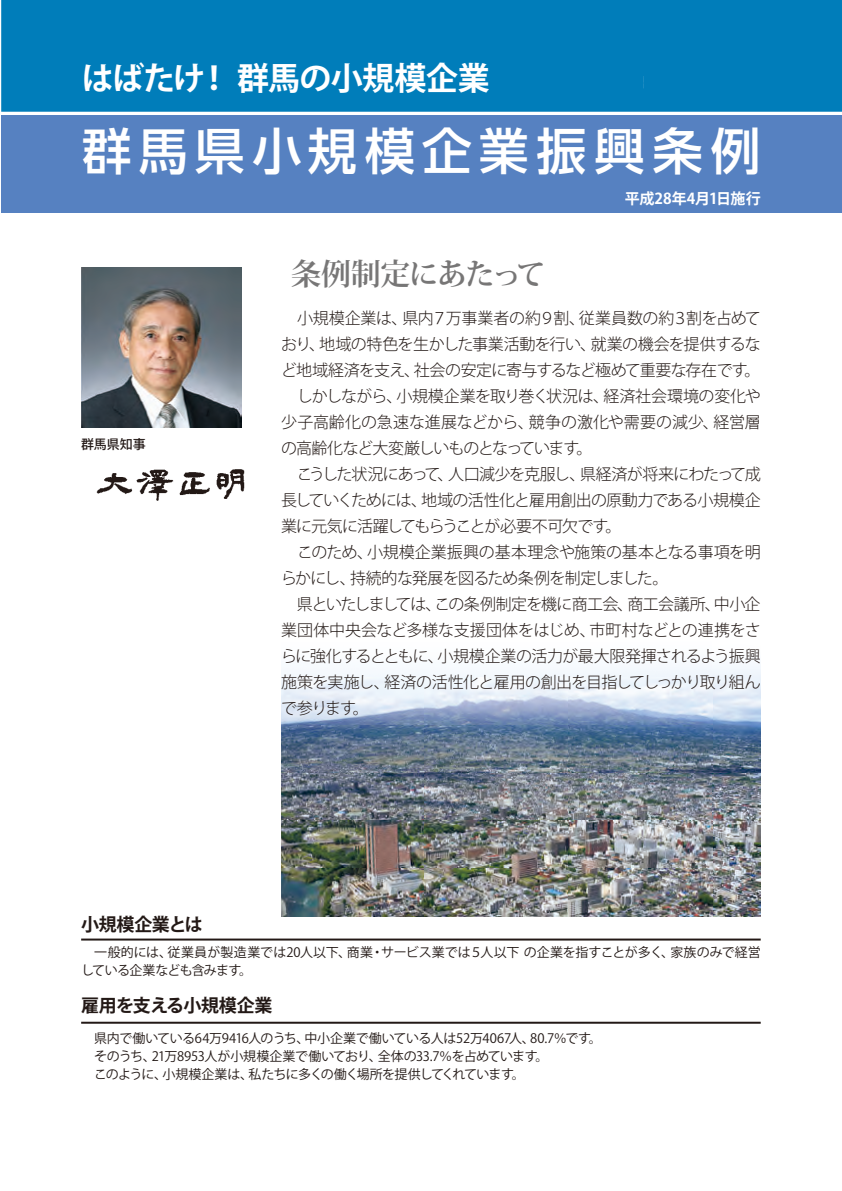
<style>
.page{position:relative;width:842px;height:1191px;background:#fff}
.page>*{position:absolute;margin:0;border:0;box-sizing:border-box;transform-origin:0 0}
.t1{font:500 50px "UD Shin Go Pro";letter-spacing:.145em;color:#fff}
.t2{font:700 32px "Koz Go Std";letter-spacing:-.015em;color:#fff}
.t3{font:700 30px "Koz Min Pr 6 N";letter-spacing:-.05em;color:#777676}
.t4{font:700 18px "Koz Go Pro";letter-spacing:-.02em;color:#231916}
.t5{font:300 16px/26px "Koz Go Std";letter-spacing:-.04em;color:#231916}
.t6{font:300 16px/26px "Koz Go Std";letter-spacing:-.075em;color:#231916}
.t7{font:300 16px "Koz Go Std";letter-spacing:-.06em;color:#231916}
.t8{font:300 16px "Koz Go Std";letter-spacing:-.01em;color:#231916}
.t9{font:300 16px "Koz Go Std";letter-spacing:-.005em;color:#231916}
.t10{font:300 16px "Koz Go Std";letter-spacing:-.1em;color:#231916}
.t11{font:300 16px "Koz Go Std";letter-spacing:-.095em;color:#231916}
.t12{font:700 15px "Koz Go Std";color:#fff}
.t13{font:13px "Koz Go Pro";letter-spacing:-.03em;color:#231916}
.t14{font:13px "Koz Go Pro";letter-spacing:-.07em;color:#231916}
.t15{font:13px "Koz Go Pro";letter-spacing:.01em;color:#231916}
.t16{font:13px "Koz Go Pro";letter-spacing:-.05em;color:#231916}
.t17{font:13px "Koz Go Pro";letter-spacing:.005em;color:#231916}
.t18{font:500 13px "Koz Go Std";letter-spacing:-.01em;color:#231916}
</style>
<div class="page">
<img style="left:281px;top:666px;width:480px;height:250px">
<div style="left:1px;top:115px;width:841px;height:98px;background:#5681c1"></div>
<img style="left:96px;top:469px;width:149px;height:32px">
<img style="left:81px;top:267px;width:160px;height:160px">
<hr style="left:81px;top:938px;width:680px;height:2px;background:#231916">
<div style="left:1px;top:0;width:841px;height:112px;background:#007dba"></div>
<div style="left:644px;top:76px;width:116px;height:12px;background:#007dba"></div>
<hr style="left:81px;top:1021px;width:680px;height:2px;background:#231916">
<h2 class="t2" style="left:82px;top:58px;width:125px">はばたけ</h2>
<h1 class="t1" style="left:82px;top:110px;width:680px">群馬県小規模企業振興条例</h1>
<h2 class="t2" style="left:198px;top:58px;width:293px">！群馬の小規模企業</h2>
<h3 class="t3" style="left:291px;top:257px;width:256px">条例制定にあたって</h3>
<p class="t12" style="left:625px;top:189px;width:137px">平成28年月4 1日施行</p>
<p class="t5" style="left:281px;top:305px;width:128px">　小規模企業は、</p>
<p class="t5" style="left:402px;top:305px;width:184px">県内７万事業者の約９割、</p>
<p class="t7" style="left:579px;top:308px;width:183px">従業員数の約３割を占めて</p>
<p class="t5" style="left:591px;top:331px;width:171px">就業の機会を提供するな</p>
<p class="t5" style="left:319px;top:331px;width:278px">地域の特色を生かした事業活動を行い、</p>
<p class="t5" style="left:281px;top:331px;width:46px">おり、</p>
<p class="t5" style="left:281px;top:357px;width:141px">ど地域経済を支え、</p>
<p class="t5" style="left:414px;top:357px;width:335px">社会の安定に寄与するなど極めて重要な存在です</p>
<p class="t5" style="left:744px;top:357px;width:17px">。</p>
<p class="t5" style="left:281px;top:383px;width:123px">　しかしながら、</p>
<p class="t5" style="left:396px;top:383px;width:214px">小規模企業を取り巻く状況は、</p>
<p class="t8" style="left:604px;top:386px;width:159px">経済社会環境の変化や</p>
<p class="t18" style="left:81px;top:436px;width:66px">群馬県知事</p>
<p class="t8" style="left:281px;top:412px;width:254px">少子高齢化の急速な進展などから、</p>
<p class="t9" style="left:529px;top:412px;width:191px">競争の激化や需要の減少、</p>
<p class="t5" style="left:713px;top:409px;width:49px">経営層</p>
<p class="t7" style="left:281px;top:438px;width:300px">の高齢化など大変厳しいものとなっています</p>
<p class="t5" style="left:576px;top:435px;width:17px">。</p>
<p class="t5" style="left:580px;top:461px;width:182px">県経済が将来にわたって成</p>
<p class="t5" style="left:448px;top:461px;width:139px">人口減少を克服し、</p>
<p class="t5" style="left:421px;top:461px;width:341px;text-indent:-140px">　こうした状況にあって<br>地域の活性化と雇用創出の原動力である小規模企</p>
<p class="t5" style="left:437px;top:461px;width:17px">、</p>
<p class="t11" style="left:281px;top:490px;width:148px">長していくためには、</p>
<p class="t5" style="left:367px;top:513px;width:395px;text-indent:-86px">業に元気に活躍してもらうことが必要不可欠です<br>小規模企業振興の基本理念や施策の基本となる事項を明</p>
<p class="t5" style="left:605px;top:513px;width:17px">。</p>
<p class="t5" style="left:350px;top:539px;width:320px;text-indent:-69px">　このため、<br>持続的な発展を図るため条例を制定しました。</p>
<p class="t5" style="left:281px;top:565px;width:76px">らかにし、</p>
<p class="t5" style="left:714px;top:591px;width:48px">中小企</p>
<p class="t5" style="left:434px;top:591px;width:200px">この条例制定を機に商工会、</p>
<p class="t5" style="left:627px;top:591px;width:95px">商工会議所、</p>
<p class="t10" style="left:281px;top:594px;width:162px">　県といたしましては、</p>
<p class="t5" style="left:437px;top:617px;width:325px;text-indent:-156px">業団体中央会など多様な支援団体をはじめ、<br>小規模企業の活力が最大限発揮されるよう振興</p>
<p class="t9" style="left:589px;top:620px;width:173px">市町村などとの連携をさ</p>
<p class="t6" style="left:384px;top:643px;width:378px;text-indent:-103px">らに強化するとともに、<br>経済の活性化と雇用の創出を目指してしっかり取り組ん</p>
<p class="t5" style="left:353px;top:669px;width:38px;text-indent:-72px">施策を実施し、。</p>
<p class="t5" style="left:281px;top:695px;width:77px">で参ります</p>
<p class="t4" style="left:81px;top:913px;width:123px">小規模企業とは</p>
<p class="t15" style="left:168px;top:944px;width:185px">従業員が製造業では20人以下、</p>
<p class="t13" style="left:381px;top:944px;width:294px">サービス業では５人以下の企業を指すことが多く、</p>
<p class="t13" style="left:81px;top:944px;width:92px">　一般的には、</p>
<p class="t13" style="left:347px;top:944px;width:28px">商業</p>
<p class="t17" style="left:670px;top:944px;width:92px">家族のみで経営</p>
<p class="t13" style="left:371px;top:944px;width:14px">・</p>
<p class="t16" style="left:81px;top:962px;width:162px">している企業なども含みます</p>
<p class="t13" style="left:239px;top:962px;width:14px">。</p>
<p class="t4" style="left:81px;top:993px;width:193px">雇用を支える小規模企業</p>
<p class="t13" style="left:304px;top:1029px;width:208px">中小企業で働いている人は52万4067</p>
<p class="t13" style="left:81px;top:1029px;width:230px">　県内で働いている64万9416人のうち、</p>
<p class="t13" style="left:530px;top:1029px;width:62px">80.7％です</p>
<p class="t13" style="left:509px;top:1029px;width:27px">人、</p>
<p class="t13" style="left:589px;top:1029px;width:14px">。</p>
<p class="t13" style="left:152px;top:1047px;width:232px">21万8953人が小規模企業で働いており、</p>
<p class="t13" style="left:378px;top:1047px;width:161px">全体の33.7％を占めています</p>
<p class="t13" style="left:81px;top:1047px;width:76px">　そのうち、</p>
<p class="t13" style="left:535px;top:1047px;width:14px">。</p>
<p class="t13" style="left:162px;top:1065px;width:92px">小規模企業は、</p>
<p class="t14" style="left:249px;top:1065px;width:267px">私たちに多くの働く場所を提供してくれています</p>
<p class="t13" style="left:81px;top:1065px;width:87px">　このように、</p>
<p class="t13" style="left:512px;top:1065px;width:14px">。</p>
</div>
